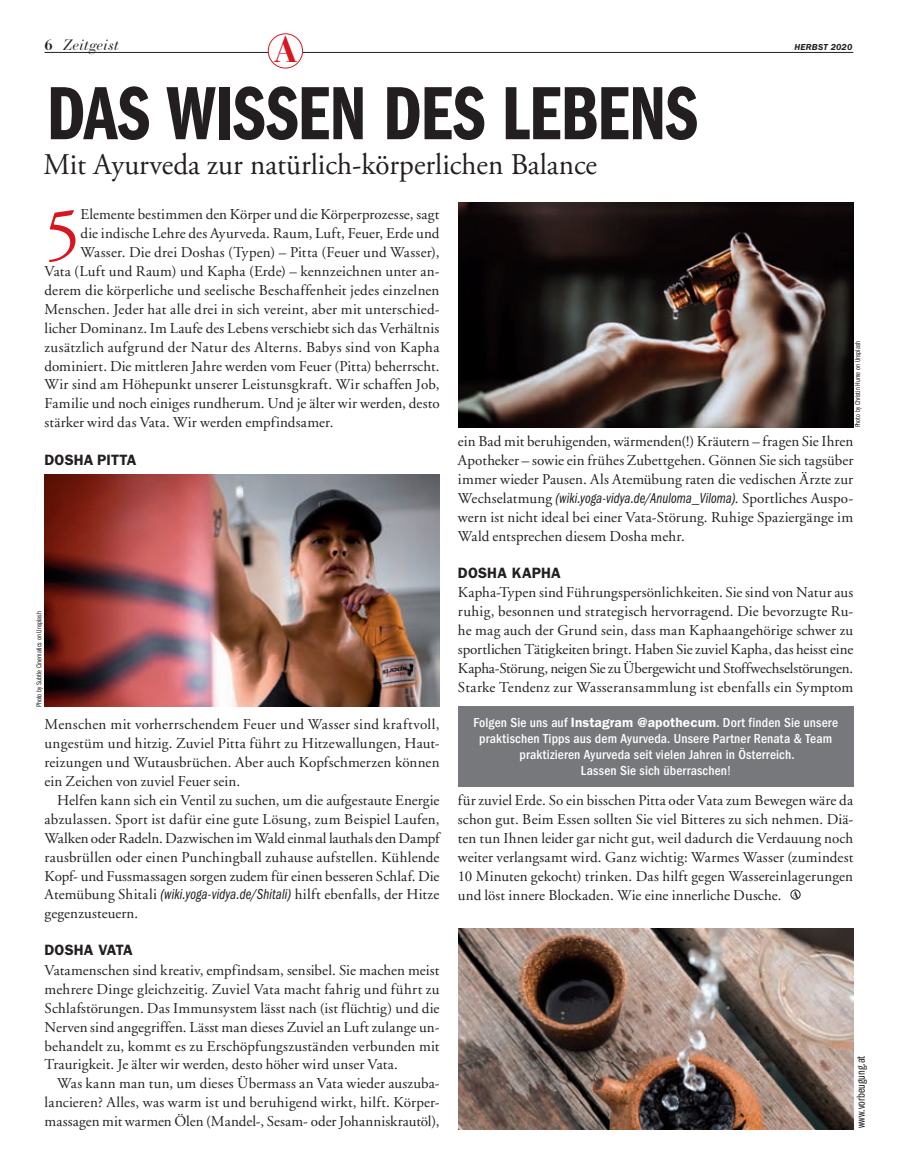
<style>
.page{position:relative;width:898px;height:1174px;background:#fff}
.page>*{position:absolute;margin:0;border:0;box-sizing:border-box;transform-origin:0 0}
.t1{font:78px "ITC Franklin Gothic Std Dm Cp";letter-spacing:-.005em;color:#231f20}
.t2{font:72px "Adobe Garamond LT";color:#d7171f}
.t3{font:36.3px "Bauer Bodoni Bold Os F";color:#d7171f}
.t4{font:30px "Adobe Garamond Pro";color:#231f20}
.t5{font:15px/18.9px "Adobe Garamond LT";letter-spacing:.01em;color:#231f20;text-align:justify}
.t6{font:15px "ITC Franklin Gothic Std Bk Cp It";letter-spacing:.005em;color:#231f20}
.t7{font:600 15px "ITC Franklin Gothic Std";letter-spacing:.01em;color:#231f20}
.t8{font:15px "Bauer Bodoni Italic Os F";letter-spacing:.01em;color:#231f20}
.t9{font:500 condensed 13.5px/16.2px "ITC Franklin Gothic Std";letter-spacing:.015em;color:#fff;text-align:center}
.t10{font:12px "ITC Franklin Gothic Std Bk Cp";color:#231f20}
.t11{font:italic 600 9px "ITC Franklin Gothic Std";letter-spacing:.02em;color:#231f20}
.t12{font:7.5px "ITC Franklin Gothic Std Bk Cp";color:#231f20}
.s1{font-family:"Bauer Bodoni LT";font-weight:700}
.s2{font-family:"Adobe Garamond LT"}
.s3{font-family:"ITC Franklin Gothic Std Bk Cp It"}
.s4{font-weight:600;font-stretch:normal}
.s5{font-weight:400}
.s6{font-family:"Bauer Bodoni Bold Os F";font-size:9.75px}
</style>
<div class="page">
<hr style="left:45px;top:52px;width:807px;height:1px;background:#231f20">
<div style="left:268px;top:34px;width:34px;height:34px;background:#fff;border-radius:50%"></div>
<div style="left:268px;top:33px;width:35px;height:35px;border:1px solid #d7171f;border-radius:50%"></div>
<div style="left:790px;top:889px;width:9px;height:10px;border:1px solid #231f20;border-radius:50%"></div>
<img style="left:44px;top:475px;width:395px;height:231px">
<img style="left:458px;top:202px;width:394px;height:225px">
<div style="left:458px;top:706px;width:394px;height:80px;background:#76787b"></div>
<img style="left:458px;top:928px;width:395px;height:201px">
<p class="t8" style="left:45px;top:36px;width:76px"><span class="s1">6</span> Zeitgeist</p>
<h3 class="t3" style="left:273px;top:28px;width:26px">A</h3>
<p class="t11" style="left:794px;top:42px;width:59px">HERBST 2020</p>
<h1 class="t1" style="left:47px;top:70px;width:652px">DAS WISSEN DES LEBENS</h1>
<h3 class="t4" style="left:44px;top:146px;width:555px">Mit Ayurveda zur natürlich-körperlichen Balance</h3>
<h2 class="t2" style="left:45px;top:191px;width:37px">5</h2>
<p class="t5" style="left:80px;top:205px;width:360px">Elemente bestimmen den Körper und die Körperprozesse, sagt</p>
<p class="t5" style="left:80px;top:224px;width:360px">die indische Lehre des Ayurveda. Raum, Luft, Feuer, Erde und</p>
<p class="t5" style="left:80px;top:243px;width:360px">Wasser. Die drei Doshas (Typen) – Pitta (Feuer und Wasser),</p>
<p class="t5" style="left:45px;top:262px;width:396px">Vata (Luft und Raum) und Kapha (Erde) – kennzeichnen unter an-</p>
<p class="t5" style="left:45px;top:281px;width:396px">derem die körperliche und seelische Beschaffenheit jedes einzelnen</p>
<p class="t5" style="left:45px;top:299px;width:396px">Menschen. Jeder hat alle drei in sich vereint, aber mit unterschied-</p>
<p class="t5" style="left:45px;top:318px;width:396px">licher Dominanz. Im Laufe des Lebens verschiebt sich das Verhältnis</p>
<p class="t5" style="left:45px;top:337px;width:396px">zusätzlich aufgrund der Natur des Alterns. Babys sind von Kapha</p>
<p class="t5" style="left:45px;top:356px;width:396px">dominiert. Die mittleren Jahre werden vom Feuer (Pitta) beherrscht.</p>
<p class="t5" style="left:45px;top:375px;width:396px">Wir sind am Höhepunkt unserer Leistunsgkraft. Wir schaffen Job,</p>
<p class="t5" style="left:45px;top:394px;width:396px">Familie und noch einiges rundherum. Und je älter wir werden, desto</p>
<p class="t5" style="left:45px;top:413px;width:290px">stärker wird das Vata. Wir werden empfindsamer.</p>
<p class="t7" style="left:45px;top:451px;width:93px">DOSHA PITTA</p>
<p class="t12" style="left:853px;top:427px;width:88px;rotate:-90deg">Photo by Christin Hume on Unsplash</p>
<p class="t5" style="left:458px;top:432px;width:396px">ein Bad mit beruhigenden, wärmenden(!) Kräutern – fragen Sie Ihren Apotheker – sowie ein frühes Zubettgehen. Gönnen Sie sich tagsüber immer wieder Pausen. Als Atemübung raten die vedischen Ärzte zur</p>
<p class="t6" style="left:458px;top:490px;width:396px"><span class="s2">Wechselatmung</span> (wiki.yoga-vidya.de/Anuloma_Viloma)<span class="s2">. Sportliches Auspo-</span></p>
<p class="t5" style="left:458px;top:507px;width:396px">wern ist nicht ideal bei einer Vata-Störung. Ruhige Spaziergänge im<br>Wald entsprechen diesem Dosha mehr.</p>
<p class="t7" style="left:458px;top:563px;width:104px">DOSHA KAPHA</p>
<p class="t5" style="left:458px;top:583px;width:396px">Kapha-Typen sind Führungspersönlichkeiten. Sie sind von Natur aus ruhig, besonnen und strategisch hervorragend. Die bevorzugte Ru&shy;he mag auch der Grund sein, dass man Kaphaangehörige schwer zu sportlichen Tätigkeiten bringt. Haben Sie zuviel Kapha, das heisst eine Kapha-Störung, neigen Sie zu Übergewicht und Stoffwechselstörungen.<br>Starke Tendenz zur Wasseransammlung ist ebenfalls ein Symptom</p>
<p class="t12" style="left:35px;top:707px;width:97px;rotate:-90deg">Photo by Subtle Cinematics on Unsplash</p>
<p class="t5" style="left:45px;top:715px;width:396px">Menschen mit vorherrschendem Feuer und Wasser sind kraftvoll, ungestüm und hitzig. Zuviel Pitta führt zu Hitzewallungen, Haut&shy;reizungen und Wutausbrüchen. Aber auch Kopfschmerzen können ein Zeichen von zuviel Feuer sein.</p>
<p class="t5" style="left:45px;top:790px;width:396px;text-indent:13px">Helfen kann sich ein Ventil zu suchen, um die aufgestaute Energie abzulassen. Sport ist dafür eine gute Lösung, zum Beispiel Laufen, Walken oder Radeln. Dazwischen im Wald einmal lauthals den Dampf rausbrüllen oder einen Punchingball zuhause aufstellen. Kühlende Kopf- und Fussmassagen sorgen zudem für einen besseren Schlaf. Die Atemübung Shitali <span class="s3">(wiki.yoga-vidya.de/Shitali)</span> hilft ebenfalls, der Hitze gegenzusteuern.</p>
<p class="t7" style="left:45px;top:941px;width:90px">DOSHA VATA</p>
<p class="t5" style="left:45px;top:960px;width:396px">Vatamenschen sind kreativ, empfindsam, sensibel. Sie machen meist mehrere Dinge gleichzeitig. Zuviel Vata macht fahrig und führt zu Schlafstörungen. Das Immunsystem lässt nach (ist flüchtig) und die Nerven sind angegriffen. Lässt man dieses Zuviel an Luft zulange un&shy;behandelt zu, kommt es zu Erschöpfungszuständen verbunden mit Traurigkeit. Je älter wir werden, desto höher wird unser Vata.</p>
<p class="t5" style="left:44px;top:1074px;width:396px;text-indent:13px">Was kann man tun, um dieses Übermass an Vata wieder auszuba&shy;lancieren? Alles, was warm ist und beruhigend wirkt, hilft. Körper&shy;massagen mit warmen Ölen (Mandel-, Sesam- oder Johanniskrautöl),</p>
<p class="t9" style="left:473px;top:714px;width:366px">Folgen Sie uns auf <span class="s4">Instagram @apothecum</span>. Dort finden Sie unsere praktischen Tipps aus dem Ayurveda. Unsere Partner Renata &amp; Team praktizieren Ayurveda seit vielen Jahren in Österreich.<br>Lassen Sie sich überraschen<span class="s5">!</span></p>
<p class="t5" style="left:458px;top:790px;width:396px">für zuviel Erde. So ein bisschen Pitta oder Vata zum Bewegen wäre da schon gut. Beim Essen sollten Sie viel Bitteres zu sich nehmen. Diä&shy;ten tun Ihnen leider gar nicht gut, weil dadurch die Verdauung noch weiter verlangsamt wird. Ganz wichtig: Warmes Wasser (zumindest 10 Minuten gekocht) trinken. Das hilft gegen Wassereinlagerungen und löst innere Blockaden. Wie eine innerliche Dusche. <span class="s6">A</span></p>
<p class="t10" style="left:853px;top:1128px;width:74px;rotate:-90deg">www.vorbeugung.at</p>
</div>
